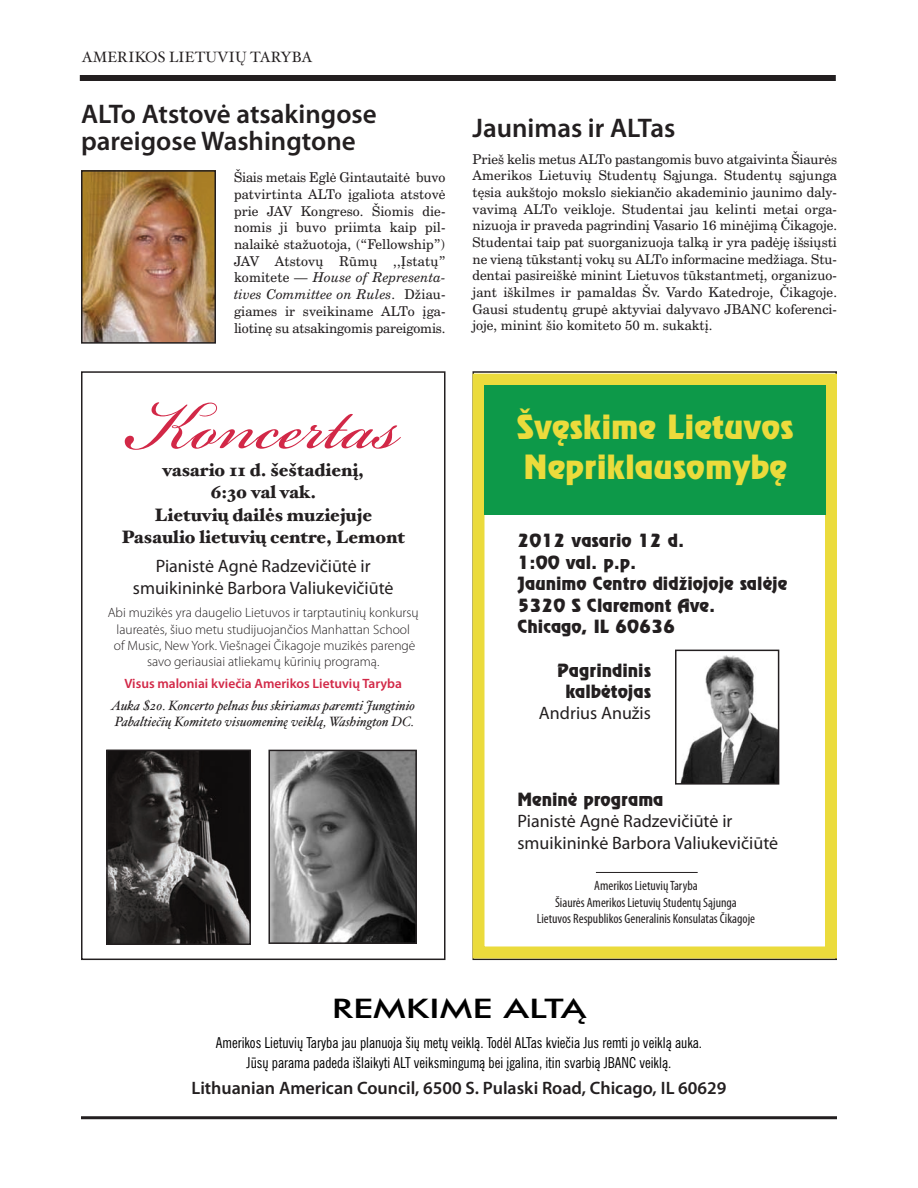
<style>
.page{position:relative;width:918px;height:1188px;background:#fff}
.page>*{position:absolute;margin:0;border:0;box-sizing:border-box;transform-origin:0 0}
.t1{font:108px "Bickham Script Pro";color:#d22847}
.t2{font:33px/39.6px "Revue CE";color:#ebdb3c}
.t3{font:600 27px/27px "Myriad Pro";color:#231f20}
.t4{font:500 27px "Futura CE";color:#000;scale:1.4 1}
.t5{font:18px/21.6px "Myriad Pro";color:#231f20}
.t6{font:18px/21.6px "Revue CE";color:#231f20}
.t7{font:900 18px/22.5px "Hoefler Text";color:#231f20;text-align:center}
.t8{font:600 18px "Myriad Pro";color:#231f20}
.t9{font:condensed 15px/19.5px "News Gothic CE";color:#000;text-align:center}
.t10{font:15px "Hoefler Text";color:#231f20}
.t11{font:13.5px/16.6px "Century Schoolbook CE";color:#231f20;text-align:justify}
.t12{font:300 13.5px/16.2px "Myriad Pro";color:#231f20;text-align:center}
.t13{font:condensed 13.5px/16.5px "Myriad Pro";color:#231f20;text-align:center}
.t14{font:italic 13.5px/16.5px "Hoefler Text";color:#231f20}
.t15{font:600 13.5px "Myriad Pro";color:#d22847}
.s1{font-style:italic}
</style>
<div class="page">
<div style="left:472px;top:374px;width:365px;height:584px;border:12px solid #ebdb3c"></div>
<hr style="left:81px;top:1116px;width:756px;height:3px;background:#231f20">
<div style="left:80px;top:75px;width:756px;height:6px;background:#231f20"></div>
<img style="left:84px;top:173px;width:129px;height:168px">
<div style="left:81px;top:170px;width:135px;height:174px;border:2px solid #231f20"></div>
<div style="left:81px;top:371px;width:365px;height:589px;border:2px solid #231f20"></div>
<img style="left:271px;top:753px;width:143px;height:188px">
<div style="left:268px;top:750px;width:149px;height:194px;border:2px solid #231f20"></div>
<img style="left:109px;top:753px;width:139px;height:189px">
<div style="left:106px;top:750px;width:145px;height:195px;border:2px solid #231f20"></div>
<div style="left:484px;top:385px;width:342px;height:130px;background:#0d9949"></div>
<img style="left:680px;top:655px;width:96px;height:127px">
<div style="left:675px;top:650px;width:104px;height:135px;border:2px solid #231f20"></div>
<hr style="left:596px;top:872px;width:102px;height:1px;background:#231f20">
<p class="t10" style="left:82px;top:48px;width:232px">AMERIKOS LIETUVIŲ TARYBA</p>
<h3 class="t3" style="left:81px;top:102px;width:297px">ALTo Atstovė atsakingose pareigose Washingtone</h3>
<p class="t11" style="left:234px;top:171px;width:213px">Šiais metais Eglė Gintautaitė buvo patvirtinta ALTo įgaliota atstovė prie JAV Kongreso. Šiomis die&shy;nomis ji buvo priimta kaip pil&shy;nalaikė stažuotoja, (“Fellowship”)<br>JAV Atstovų Rūmų ,,Įstatų” komitete — <span class="s1">House of Representa&shy;tives Committee on Rules</span>. Džiau&shy;giames ir sveikiname ALTo įga&shy;liotinę su atsakingomis pareigomis.</p>
<h3 class="t3" style="left:472px;top:116px;width:204px">Jaunimas ir ALTas</h3>
<p class="t11" style="left:472px;top:152px;width:366px">Prieš kelis metus ALTo pastangomis buvo atgaivinta Šiaurės Amerikos Lietuvių Studentų Sąjunga. Studentų sąjunga tęsia aukštojo mokslo siekiančio akademinio jaunimo daly&shy;vavimą ALTo veikloje. Studentai jau kelinti metai orga&shy;nizuoja ir praveda pagrindinį Vasario 16 minėjimą Čikagoje.<br>Studentai taip pat suorganizuoja talką ir yra padėję išsiųsti ne vieną tūkstantį vokų su ALTo informacine medžiaga. Stu&shy;dentai pasireiškė minint Lietuvos tūkstantmetį, organizuo&shy;jant iškilmes ir pamaldas Šv. Vardo Katedroje, Čikagoje.<br>Gausi studentų grupė aktyviai dalyvavo JBANC koferenci&shy;joje, minint šio komiteto 50 m. sukaktį.</p>
<h1 class="t1" style="left:127px;top:347px;width:274px">Koncertas</h1>
<h3 class="t7" style="left:121px;top:458px;width:285px">vasario 11 d. šeštadienį,<br>6:30 val vak.<br>Lietuvių dailės muziejuje<br>Pasaulio lietuvių centre, Lemont</h3>
<h3 class="t5" style="left:133px;top:557px;width:262px;text-align:center">Pianistė Agnė Radzevičiūtė ir smuikininkė Barbora Valiukevičiūtė</h3>
<p class="t12" style="left:108px;top:606px;width:312px">Abi muzikės yra daugelio Lietuvos ir tarptautinių konkursų laureatės, šiuo metu studijuojančios Manhattan School<br>of Music, New York. Viešnagei Čikagoje muzikės parengė savo geriausiai atliekamų kūrinių programą.</p>
<p class="t15" style="left:124px;top:678px;width:279px">Visus maloniai kviečia Amerikos Lietuvių Taryba</p>
<p class="t14" style="left:111px;top:697px;width:305px">Auka $20. Koncerto pelnas bus skiriamas paremti Jungtinio<br>Pabaltiečių Komiteto visuomeninę veiklą, Washington DC.</p>
<h2 class="t2" style="left:517px;top:410px;width:279px">Švęskime Lietuvos<br>Nepriklausomybę</h2>
<h3 class="t6" style="left:518px;top:531px;width:271px">2012 vasario 12 d.<br>1:00 val. p.p.<br>Jaunimo Centro didžiojoje salėje<br>5320 S Claremont Ave.<br>Chicago, IL 60636</h3>
<h3 class="t6" style="left:557px;top:661px;width:95px;text-align:center">Pagrindinis kalbėtojas</h3>
<h3 class="t5" style="left:539px;top:704px;width:114px">Andrius Anužis</h3>
<h3 class="t6" style="left:518px;top:790px;width:148px">Meninė programa</h3>
<h3 class="t5" style="left:518px;top:812px;width:262px">Pianistė Agnė Radzevičiūtė ir smuikininkė Barbora Valiukevičiūtė</h3>
<p class="t13" style="left:537px;top:879px;width:220px">Amerikos Lietuvių Taryba<br>Šiaurės Amerikos Lietuvių Studentų Sąjunga<br>Lietuvos Respublikos Generalinis Konsulatas Čikagoje</p>
<h3 class="t4" style="left:332px;top:998px;width:183px">REMKIME ALTĄ</h3>
<p class="t9" style="left:216px;top:1034px;width:488px">Amerikos Lietuvių Taryba jau planuoja šių metų veiklą. Todėl ALTas kviečia Jus remti jo veiklą auka.<br>Jūsų parama padeda išlaikyti ALT veiksmingumą bei įgalina, itin svarbią JBANC veiklą.</p>
<h3 class="t8" style="left:191px;top:1081px;width:537px">Lithuanian American Council, 6500 S. Pulaski Road, Chicago, IL 60629</h3>
</div>
